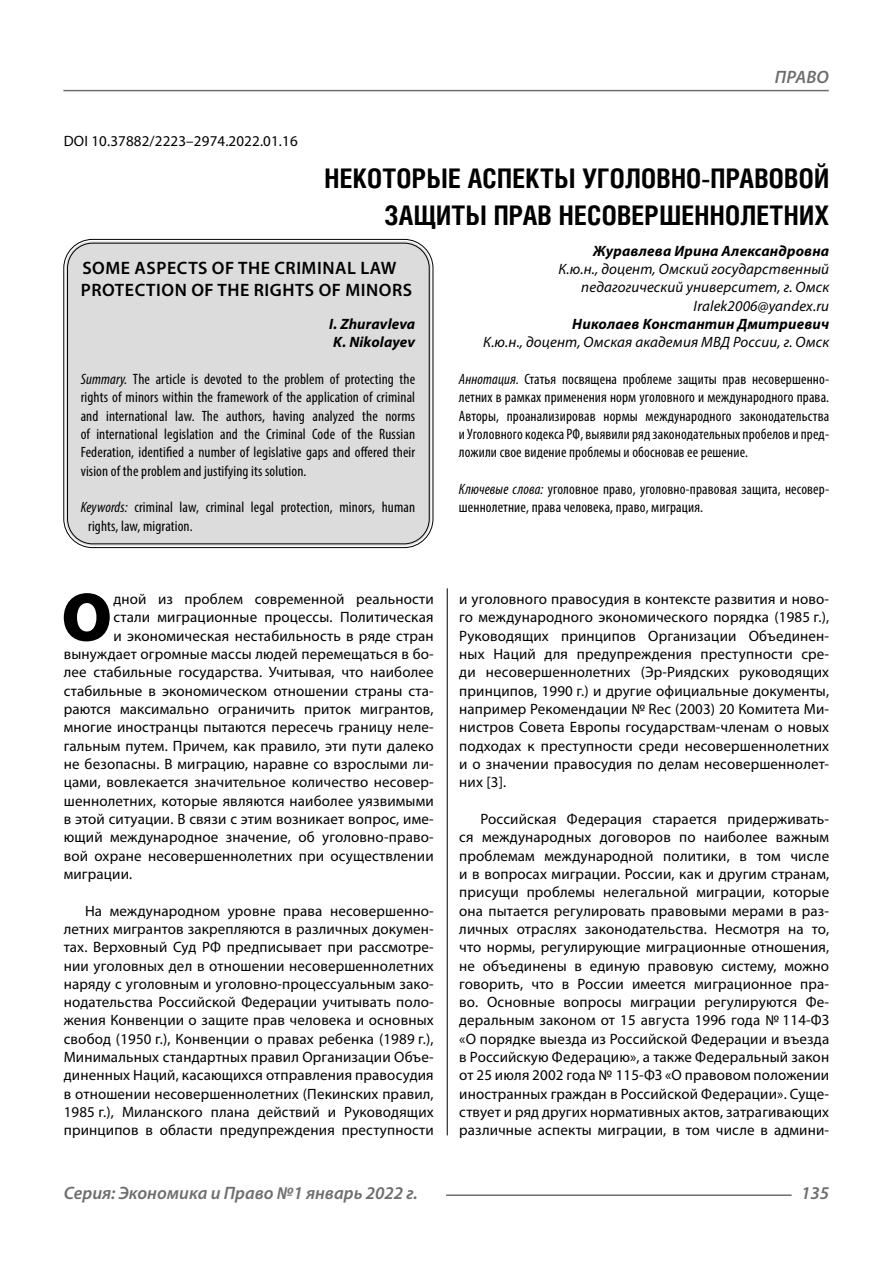
<style>
.page{position:relative;width:893px;height:1263px;background:#fff}
.page>*{position:absolute;margin:0;border:0;box-sizing:border-box;transform-origin:0 0}
.Bukvica{font:900 69.3px "Myriad Pro";color:#000}
.Header{font:700 27px/37.5px "Helios Cond C";letter-spacing:.01em;color:#000;text-align:right}
.Header-eng{font:600 18px/21.6px "Myriad Pro";letter-spacing:.03em;color:#000}
.t1{font:italic 600 18px "Myriad Pro";color:#6e6e6e}
.Normal{font:15px/18.3px "Myriad Pro";letter-spacing:.01em;color:#000;text-align:justify}
.Bukvica-2{font:15px "Myriad Pro";letter-spacing:.01em;color:#000}
.Annotation-eng{font:condensed 15px/18.3px "Myriad Pro";letter-spacing:.01em;color:#000;text-align:justify}
.Annotation-rus{font:condensed 15px/18.3px "Myriad Pro";letter-spacing:.01em;color:#000;text-align:justify}
.Author-doc{font:italic 15px/18.3px "Myriad Pro";letter-spacing:.01em;color:#000;text-align:right}
.Author{font:italic 700 15px "Myriad Pro";letter-spacing:.01em;color:#000}
.DOI{font:15px "Myriad Pro";letter-spacing:.01em;color:#000}
.Author-eng{font:italic 700 15px "Myriad Pro";letter-spacing:.01em;color:#000}
.Author-email{font:italic 15px "Myriad Pro";letter-spacing:.01em;color:#000}
.s1{font-style:italic}
</style>
<div class="page">
<hr style="left:447px;top:586px;width:1px;height:549px;background:#000">
<div style="left:66px;top:241px;width:365px;height:305px;background:#dcdcdc;border-radius:27px"></div>
<div style="left:63px;top:239px;width:370px;height:309px;border:1px solid #000;border-radius:29px"></div>
<div style="left:67px;top:243px;width:363px;height:301px;border:1px solid #000;border-radius:25px"></div>
<hr style="left:63px;top:90px;width:766px;height:1px;background:#6e6e6e">
<hr style="left:446px;top:1194px;width:346px;height:2px;background:#6e6e6e">
<p class="DOI" style="left:64px;top:132px;width:235px">DOI 10.37882/2223–2974.2022.01.16</p>
<p class="t1" style="left:775px;top:66px;width:24px">Право</p>
<p class="Header" style="left:324px;top:159px;width:506px">НЕКОТОРЫЕ АСПЕКТЫ УГОЛОВНО-ПРАВОВОЙ<br>ЗАЩИТЫ ПРАВ НЕСОВЕРШЕННОЛЕТНИХ</p>
<p class="Author" style="left:593px;top:241px;width:238px">Журавлева Ирина Александровна</p>
<p class="Author-doc" style="left:558px;top:260px;width:272px">К.ю.н., доцент, Омский государственный педагогический университет, г. Омск</p>
<p class="Author-email" style="left:694px;top:296px;width:137px">Iralek2006@yandex.ru</p>
<p class="Author" style="left:572px;top:314px;width:258px">Николаев Константин Дмитриевич</p>
<p class="Author-doc" style="left:483px;top:333px;width:347px">К.ю.н., доцент, Омская академия МВД России, г. Омск</p>
<p class="Annotation-rus" style="left:459px;top:370px;width:372px"><span class="s1">Аннотация.</span> Статья посвящена проблеме защиты прав несовершенно&shy;летних в рамках применения норм уголовного и международного права.<br>Авторы, проанализировав нормы международного законодательства и Уголовного кодекса РФ, выявили ряд законодательных пробелов и пред&shy;ложили свое видение проблемы и обосновав ее решение.</p>
<p class="Annotation-rus" style="left:459px;top:480px;width:372px"><span class="s1">Ключевые слова:</span> уголовное право, уголовно-правовая защита, несовер&shy;шеннолетние, права человека, право, миграция.</p>
<p class="Header-eng" style="left:81px;top:257px;width:333px">SOME ASPECTS OF THE CRIMINAL LAW<br>PROTECTION OF THE RIGHTS OF MINORS</p>
<p class="Author-eng" style="left:329px;top:314px;width:88px">I. Zhuravleva</p>
<p class="Author-eng" style="left:333px;top:333px;width:83px">K. Nikolayev</p>
<p class="Annotation-eng" style="left:81px;top:370px;width:336px"><span class="s1">Summary.</span> The article is devoted to the problem of protecting the rights of minors within the framework of the application of criminal and international law. The authors, having analyzed the norms of international legislation and the Criminal Code of the Russian Federation, identified a number of legislative gaps and offered their vision of the problem and justifying its solution.</p>
<p class="Annotation-eng" style="left:88px;top:498px;width:329px;text-indent:-8px"><span class="s1">Keywords:</span> criminal law, criminal legal protection, minors, human rights, law, migration.</p>
<p class="Bukvica" style="left:61px;top:571px;width:52px">О</p>
<p class="Bukvica-2" style="left:113px;top:590px;width:322px">дной из проблем современной реальности</p>
<p class="Bukvica-2" style="left:113px;top:608px;width:322px">стали миграционные процессы. Политическая</p>
<p class="Bukvica-2" style="left:113px;top:626px;width:322px">и экономическая нестабильность в ряде стран</p>
<p class="Bukvica-2" style="left:64px;top:645px;width:371px">вынуждает огромные массы людей перемещаться в бо-</p>
<p class="Bukvica-2" style="left:64px;top:663px;width:371px">лее стабильные государства. Учитывая, что наиболее</p>
<p class="Bukvica-2" style="left:64px;top:681px;width:371px">стабильные в экономическом отношении страны ста-</p>
<p class="Bukvica-2" style="left:64px;top:700px;width:371px">раются максимально ограничить приток мигрантов,</p>
<p class="Bukvica-2" style="left:64px;top:718px;width:371px">многие иностранцы пытаются пересечь границу неле-</p>
<p class="Bukvica-2" style="left:64px;top:736px;width:371px">гальным путем. Причем, как правило, эти пути далеко</p>
<p class="Bukvica-2" style="left:64px;top:755px;width:371px">не безопасны. В миграцию, наравне со взрослыми ли-</p>
<p class="Bukvica-2" style="left:64px;top:773px;width:371px">цами, вовлекается значительное количество несовер-</p>
<p class="Bukvica-2" style="left:64px;top:791px;width:371px">шеннолетних, которые являются наиболее уязвимыми</p>
<p class="Bukvica-2" style="left:64px;top:810px;width:371px">в этой ситуации. В связи с этим возникает вопрос, име-</p>
<p class="Bukvica-2" style="left:64px;top:828px;width:371px">ющий международное значение, об уголовно-право-</p>
<p class="Bukvica-2" style="left:64px;top:846px;width:371px">вой охране несовершеннолетних при осуществлении</p>
<p class="Bukvica-2" style="left:64px;top:864px;width:69px">миграции.</p>
<p class="Normal" style="left:64px;top:901px;width:371px;text-indent:21px">На международном уровне права несовершенно&shy;летних мигрантов закрепляются в различных докумен&shy;тах. Верховный Суд РФ предписывает при рассмотре&shy;нии уголовных дел в отношении несовершеннолетних наряду с уголовным и уголовно-процессуальным зако&shy;нодательства Российской Федерации учитывать поло&shy;жения Конвенции о защите прав человека и основных свобод (1950 г.), Конвенции о правах ребенка (1989 г.), Минимальных стандартных правил Организации Объе&shy;диненных Наций, касающихся отправления правосудия в отношении несовершеннолетних (Пекинских правил, 1985 г.), Миланского плана действий и Руководящих принципов в области предупреждения преступности</p>
<p class="Normal" style="left:459px;top:590px;width:371px">и уголовного правосудия в контексте развития и ново&shy;го международного экономического порядка (1985 г.), Руководящих принципов Организации Объединен&shy;ных Наций для предупреждения преступности сре&shy;ди несовершеннолетних (Эр-Риядских руководящих принципов, 1990 г.) и другие официальные документы, например Рекомендации № Rec (2003) 20 Комитета Ми&shy;нистров Совета Европы государствам-членам о новых подходах к преступности среди несовершеннолетних и о значении правосудия по делам несовершеннолет&shy;них [3].</p>
<p class="Normal" style="left:459px;top:809px;width:371px;text-indent:21px">Российская Федерация старается придерживать&shy;ся международных договоров по наиболее важным проблемам международной политики, в том числе и в вопросах миграции. России, как и другим странам, присущи проблемы нелегальной миграции, которые она пытается регулировать правовыми мерами в раз&shy;личных отраслях законодательства. Несмотря на то, что нормы, регулирующие миграционные отношения, не объединены в единую правовую систему, можно говорить, что в России имеется миграционное пра&shy;во. Основные вопросы миграции регулируются Фе&shy;деральным законом от 15 августа 1996 года № 114-ФЗ «О порядке выезда из Российской Федерации и въезда в Российскую Федерацию», а также Федеральный закон от 25 июля 2002 года № 115-ФЗ «О правовом положении иностранных граждан в Российской Федерации». Суще&shy;ствует и ряд других нормативных актов, затрагивающих различные аспекты миграции, в том числе в админи-</p>
<p class="t1" style="left:64px;top:1182px;width:356px">Серия: Экономика и Право №1 январь 2022 г.</p>
<p class="t1" style="left:801px;top:1182px;width:30px">135</p>
</div>
